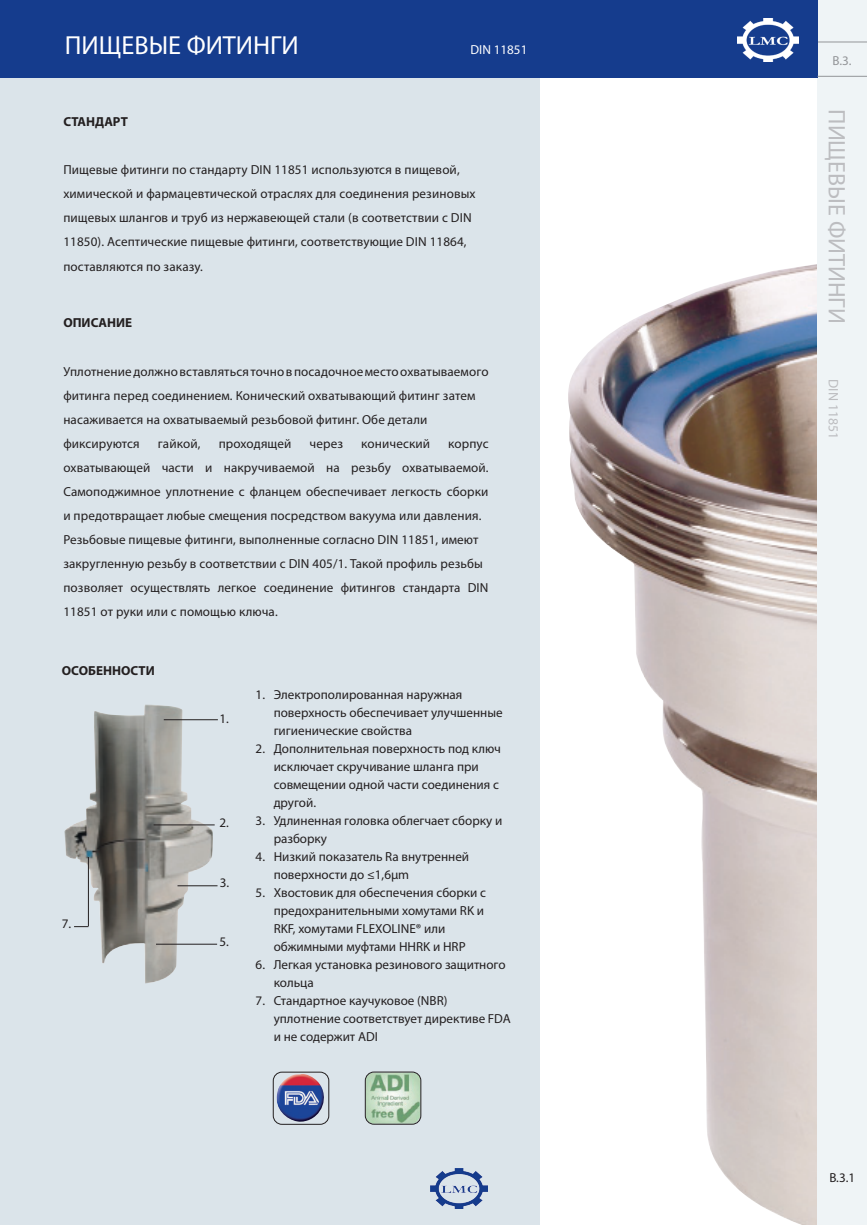
<style>
.page{position:relative;width:867px;height:1225px;background:#fff}
.page>*{position:absolute;margin:0;border:0;box-sizing:border-box;transform-origin:0 0}
.t1{font:26.25px "Myriad Pro";color:#fff}
.t2{font:24px "Myriad Pro";color:#bcbdc0}
.t3{font:13.8px "Myriad Pro";color:#bcbdc0}
.t4{font:13.05px/18px "Myriad Pro";letter-spacing:.005em;color:#231f20}
.t5{font:700 13.05px "Myriad Pro";color:#231f20}
.t6{font:13.05px "Myriad Pro";color:#fff}
.t7{font:13.05px "Myriad Pro";color:#939598}
</style>
<div class="page">
<div style="left:0;top:60px;width:541px;height:1165px;background:#dbe4ea"></div>
<div style="left:540px;top:56px;width:326px;height:1169px;background:#fff"></div>
<img style="left:568px;top:264px;width:249px;height:961px">
<div style="left:817px;top:0;width:49px;height:1225px;background:#eff4f6"></div>
<hr style="left:817px;top:42px;width:49px;height:1px;background:#939598">
<div style="left:0;top:0;width:817px;height:77px;background:#153c8d"></div>
<hr style="left:817px;top:76px;width:49px;height:1px;background:#939598">
<img style="left:64px;top:705px;width:149px;height:278px">
<img style="left:276px;top:1074px;width:48px;height:48px">
<div style="left:273px;top:1072px;width:56px;height:53px;border:1px solid #231f20;border-radius:9px"></div>
<img style="left:365px;top:1072px;width:55px;height:52px">
<div style="left:365px;top:1072px;width:56px;height:53px;border:1px solid #231f20;border-radius:9px"></div>
<hr style="left:164px;top:719px;width:54px;height:1px;background:#231f20">
<hr style="left:153px;top:825px;width:61px;height:1px;background:#231f20">
<hr style="left:156px;top:944px;width:61px;height:1px;background:#231f20">
<hr style="left:177px;top:886px;width:40px;height:1px;background:#231f20">
<hr style="left:88px;top:857px;width:1px;height:69px;background:#231f20">
<svg style="left:74px;top:926px;width:14px;height:1px"></svg>
<img style="left:737px;top:19px;width:60px;height:43px">
<img style="left:430px;top:1168px;width:57px;height:41px">
<h1 class="t1" style="left:65px;top:29px;width:235px">ПИЩЕВЫЕ ФИТИНГИ</h1>
<p class="t6" style="left:470px;top:42px;width:58px">DIN 11851</p>
<p class="t5" style="left:63px;top:113px;width:66px">СТАНДАРТ</p>
<p class="t4" style="left:63px;top:158px;width:413px;line-height:24.2px">Пищевые фитинги по стандарту DIN 11851 используются в пищевой, химической и фармацевтической отраслях для соединения резиновых пищевых шлангов и труб из нержавеющей стали (в соответствии с DIN 11850). Асептические пищевые фитинги, соответствующие DIN 11864, поставляются по заказу.</p>
<p class="t5" style="left:63px;top:314px;width:70px">ОПИСАНИЕ</p>
<p class="t4" style="left:63px;top:359px;width:426px;line-height:24px">Уплотнение должно вставляться точно в посадочное место охватываемого фитинга перед соединением. Конический охватывающий фитинг затем насаживается на охватываемый резьбовой фитинг. Обе детали фиксируются</p>
<p class="t4" style="left:158px;top:434px;width:44px">гайкой,</p>
<p class="t4" style="left:218px;top:434px;width:74px">проходящей</p>
<p class="t4" style="left:309px;top:434px;width:35px">через</p>
<p class="t4" style="left:361px;top:434px;width:70px">конический</p>
<p class="t4" style="left:63px;top:431px;width:426px;line-height:24px;text-indent:384px">корпус охватывающей части и накручиваемой на резьбу охватываемой.<br>Самоподжимное уплотнение с фланцем обеспечивает легкость сборки и предотвращает любые смещения посредством вакуума или давления.<br>Резьбовые пищевые фитинги, выполненные согласно DIN 11851, имеют закругленную резьбу в соответствии с DIN 405/1. Такой профиль резьбы позволяет осуществлять легкое соединение фитингов стандарта DIN 11851 от руки или с помощью ключа.</p>
<p class="t5" style="left:62px;top:662px;width:94px">ОСОБЕННОСТИ</p>
<p class="t4" style="left:62px;top:914px;width:11px">7.</p>
<p class="t4" style="left:219px;top:709px;width:11px">1.</p>
<p class="t4" style="left:219px;top:814px;width:11px">2.</p>
<p class="t4" style="left:220px;top:874px;width:11px">3.</p>
<p class="t4" style="left:219px;top:932px;width:11px">5.</p>
<p class="t4" style="left:273px;top:686px;width:230px;text-indent:-18px">1. Электрополированная наружная поверхность обеспечивает улучшенные гигиенические свойства</p>
<p class="t4" style="left:273px;top:740px;width:229px;text-indent:-18px">2. Дополнительная поверхность под ключ исключает скручивание шланга при совмещении одной части соединения с другой.</p>
<p class="t4" style="left:273px;top:812px;width:230px;text-indent:-18px">3. Удлиненная головка облегчает сборку и разборку</p>
<p class="t4" style="left:273px;top:848px;width:197px;text-indent:-18px">4. Низкий показатель Ra внутренней поверхности до ≤1,6μm</p>
<p class="t4" style="left:273px;top:884px;width:214px;text-indent:-18px">5. Хвостовик для обеспечения сборки с предохранительными хомутами RK и<br>RKF, хомутами FLEXOLINE® или обжимными муфтами HHRK и HRP</p>
<p class="t4" style="left:273px;top:956px;width:233px;text-indent:-18px">6. Легкая установка резинового защитного кольца</p>
<p class="t4" style="left:273px;top:992px;width:238px;text-indent:-18px">7. Стандартное каучуковое (NBR) уплотнение соответствует директиве FDA и не содержит ADI</p>
<p class="t7" style="left:832px;top:52px;width:21px">B.3.</p>
<h2 class="t2" style="left:851px;top:109px;width:216px;rotate:90deg">ПИЩЕВЫЕ ФИТИНГИ</h2>
<p class="t3" style="left:841px;top:379px;width:61px;rotate:90deg">DIN 11851</p>
<p class="t4" style="left:829px;top:1169px;width:27px">B.3.1</p>
</div>
